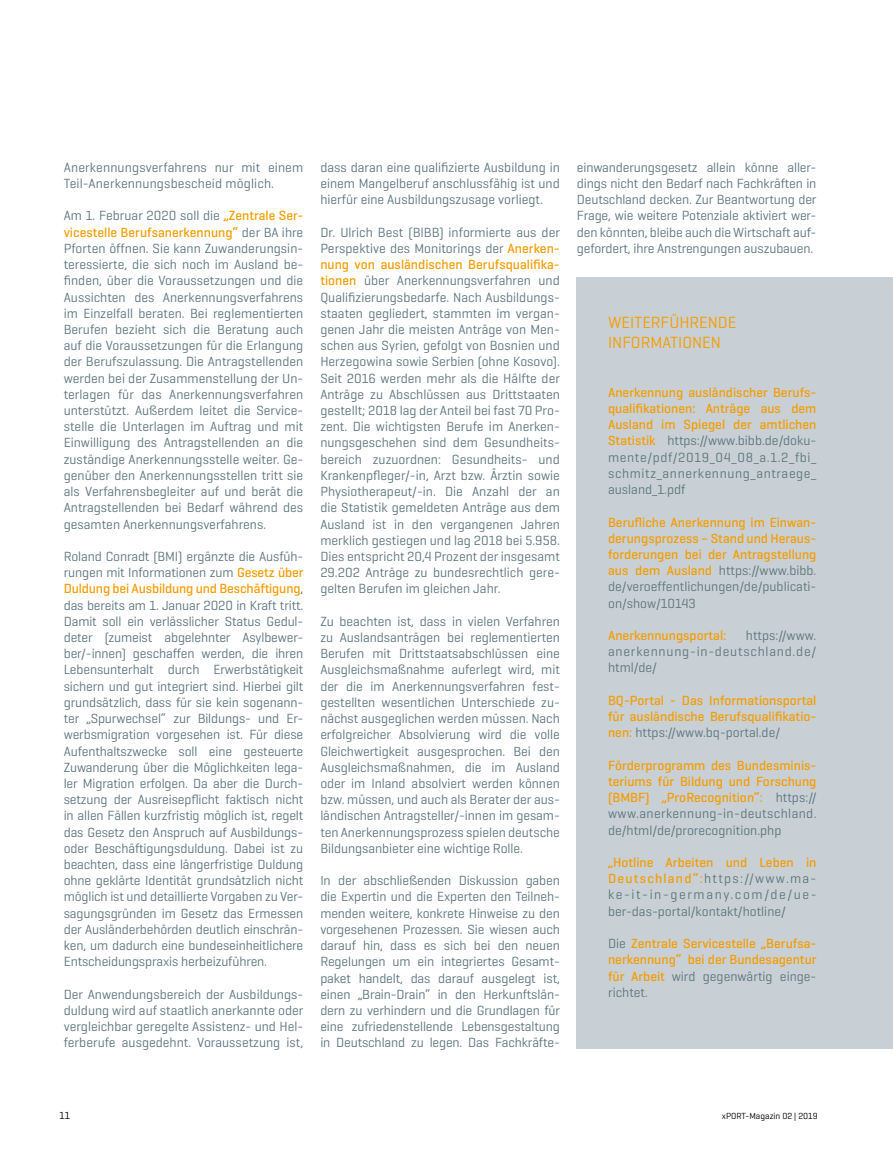
<style>
.page{position:relative;width:893px;height:1149px;background:#fff}
.page>*{position:absolute;margin:0;border:0;box-sizing:border-box;transform-origin:0 0}
.t1{font:16.5px/19.8px "Geogrotesque";color:#f59c00}
.t2{font:13.5px/16.2px "Geogrotesque";color:#5e767f;text-align:justify}
.t3{font:500 13.5px/16.2px "Geogrotesque";color:#f59c00;text-align:justify}
.t4{font:10.5px "Geogrotesque";color:#000}
.t5{font:9px "Geogrotesque";color:#000}
.s1{font-weight:500;color:#f59c00}
.s2{font-weight:400;color:#5e767f}
</style>
<div class="page">
<div style="left:577px;top:277px;width:316px;height:771px;background:#c8d0d5"></div>
<p class="t2" style="left:64px;top:159px;width:241px">Anerkennungsverfahrens nur mit einem<br>Teil-Anerkennungsbescheid möglich.</p>
<p class="t2" style="left:64px;top:207px;width:241px">Am 1. Februar 2020 soll die <span class="s1">„Zentrale Ser&shy;vicestelle Berufsanerkennung“</span> der BA ihre Pforten öffnen. Sie kann Zuwanderungsin&shy;teressierte, die sich noch im Ausland be&shy;fnden, über die Voraussetzungen und die Aussichten des Anerkennungsverfahrens im Einzelfall beraten. Bei reglementierten Berufen bezieht sich die Beratung auch auf die Voraussetzungen für die Erlangung der Berufszulassung. Die Antragstellenden werden bei der Zusammenstellung der Un&shy;terlagen für das Anerkennungsverfahren unterstützt. Außerdem leitet die Service&shy;stelle die Unterlagen im Auftrag und mit Einwilligung des Antragstellenden an die zuständige Anerkennungsstelle weiter. Ge&shy;genüber den Anerkennungsstellen tritt sie als Verfahrensbegleiter auf und berät die Antragstellenden bei Bedarf während des gesamten Anerkennungsverfahrens.</p>
<p class="t2" style="left:64px;top:547px;width:241px">Roland Conradt (BMI) ergänzte die Ausfüh&shy;rungen mit Informationen zum <span class="s1">Gesetz über Duldung bei Ausbildung und Beschäftigung</span>, das bereits am 1. Januar 2020 in Kraft tritt.<br>Damit soll ein verlässlicher Status Gedul&shy;deter (zumeist abgelehnter Asylbewer&shy;ber/-innen) geschaffen werden, die ihren Lebensunterhalt durch Erwerbstätigkeit sichern und gut integriert sind. Hierbei gilt grundsätzlich, dass für sie kein sogenann&shy;ter „Spurwechsel“ zur Bildungs- und Er&shy;werbsmigration vorgesehen ist. Für diese Aufenthaltszwecke soll eine gesteuerte Zuwanderung über die Möglichkeiten lega&shy;ler Migration erfolgen. Da aber die Durch&shy;setzung der Ausreisepficht faktisch nicht in allen Fällen kurzfristig möglich ist, regelt das Gesetz den Anspruch auf Ausbildungs&shy;oder Beschäftigungsduldung. Dabei ist zu beachten, dass eine längerfristige Duldung ohne geklärte Identität grundsätzlich nicht möglich ist und detaillierte Vorgaben zu Ver&shy;sagungsgründen im Gesetz das Ermessen der Ausländerbehörden deutlich einschrän&shy;ken, um dadurch eine bundeseinheitlichere Entscheidungspraxis herbeizuführen.</p>
<p class="t2" style="left:64px;top:985px;width:241px">Der Anwendungsbereich der Ausbildungs&shy;duldung wird auf staatlich anerkannte oder vergleichbar geregelte Assistenz- und Hel&shy;ferberufe ausgedehnt. Voraussetzung ist,</p>
<p class="t2" style="left:320px;top:159px;width:241px">dass daran eine qualifzierte Ausbildung in einem Mangelberuf anschlussfähig ist und hierfür eine Ausbildungszusage vorliegt.</p>
<p class="t2" style="left:320px;top:223px;width:241px">Dr. Ulrich Best (BIBB) informierte aus der Perspektive des Monitorings der <span class="s1">Anerken&shy;nung von ausländischen Berufsqualifka&shy;tionen</span> über Anerkennungsverfahren und Qualifzierungsbedarfe. Nach Ausbildungs&shy;staaten gegliedert, stammten im vergan&shy;genen Jahr die meisten Anträge von Men&shy;schen aus Syrien, gefolgt von Bosnien und Herzegowina sowie Serbien (ohne Kosovo).<br>Seit 2016 werden mehr als die Hälfte der Anträge zu Abschlüssen aus Drittstaaten gestellt; 2018 lag der Anteil bei fast 70 Pro&shy;zent. Die wichtigsten Berufe im Anerken&shy;nungsgeschehen sind dem Gesundheits&shy;bereich zuzuordnen: Gesundheits- und Krankenpfeger/-in, Arzt bzw. Ärztin sowie Physiotherapeut/-in. Die Anzahl der an die Statistik gemeldeten Anträge aus dem Ausland ist in den vergangenen Jahren merklich gestiegen und lag 2018 bei 5.958.<br>Dies entspricht 20,4 Prozent der insgesamt 29.202 Anträge zu bundesrechtlich gere&shy;gelten Berufen im gleichen Jahr.</p>
<p class="t2" style="left:320px;top:612px;width:241px">Zu beachten ist, dass in vielen Verfahren zu Auslandsanträgen bei reglementierten Berufen mit Drittstaatsabschlüssen eine Ausgleichsmaßnahme auferlegt wird, mit der die im Anerkennungsverfahren fest&shy;gestellten wesentlichen Unterschiede zu&shy;nächst ausgeglichen werden müssen. Nach erfolgreicher Absolvierung wird die volle Gleichwertigkeit ausgesprochen. Bei den Ausgleichsmaßnahmen, die im Ausland oder im Inland absolviert werden können bzw. müssen, und auch als Berater der aus&shy;ländischen Antragsteller/-innen im gesam&shy;ten Anerkennungsprozess spielen deutsche Bildungsanbieter eine wichtige Rolle.</p>
<p class="t2" style="left:320px;top:871px;width:241px">In der abschließenden Diskussion gaben die Expertin und die Experten den Teilneh&shy;menden weitere, konkrete Hinweise zu den vorgesehenen Prozessen. Sie wiesen auch darauf hin, dass es sich bei den neuen Regelungen um ein integriertes Gesamt&shy;paket handelt, das darauf ausgelegt ist, einen „Brain-Drain“ in den Herkunftslän&shy;dern zu verhindern und die Grundlagen für eine zufriedenstellende Lebensgestaltung in Deutschland zu legen. Das Fachkräfte-</p>
<p class="t2" style="left:577px;top:159px;width:241px">einwanderungsgesetz allein könne aller&shy;dings nicht den Bedarf nach Fachkräften in Deutschland decken. Zur Beantwortung der Frage, wie weitere Potenziale aktiviert wer&shy;den könnten, bleibe auch die Wirtschaft auf&shy;gefordert, ihre Anstrengungen auszubauen.</p>
<p class="t1" style="left:608px;top:312px;width:130px">WEITERFÜHRENDE<br>INFORMATIONEN</p>
<p class="t2" style="left:608px;top:383px;width:210px"><span class="s1">Anerkennung ausländischer Berufs&shy;qualifkationen: Anträge aus dem Ausland im Spiegel der amtlichen Statistik</span> https://www.bibb.de/doku&shy;mente/pdf/2019_04_08_a.1.2_fbi_ schmitz_annerkennung_antraege_ ausland_1.pdf</p>
<p class="t3" style="left:608px;top:513px;width:210px">Berufiche Anerkennung im Einwan&shy;derungsprozess – Stand und Heraus&shy;forderungen bei der Antragstellung aus dem Ausland <span class="s2">https://www.bibb. de/veroeffentlichungen/de/publicati&shy;on/show/10143</span></p>
<p class="t3" style="left:608px;top:626px;width:120px">Anerkennungsportal:</p>
<p class="t2" style="left:608px;top:626px;width:210px;text-indent:138px">https://www. anerkennung-in-deutschland.de/ html/de/</p>
<p class="t3" style="left:608px;top:691px;width:210px">BQ-Portal - Das Informationsportal für ausländische Berufsqualifkatio&shy;nen: <span class="s2">https://www.bq-portal.de/</span></p>
<p class="t3" style="left:608px;top:756px;width:210px">Förderprogramm des Bundesminis&shy;teriums für Bildung und Forschung (BMBF) „ProRecognition“: <span class="s2">https:// www.anerkennung-in-deutschland. de/html/de/prorecognition.php</span></p>
<p class="t2" style="left:608px;top:853px;width:210px"><span class="s1">„Hotline Arbeiten und Leben in Deutschland“:</span>https://www.ma&shy;ke-it-in-germany.com/de/ue&shy;ber-das-portal/kontakt/hotline/</p>
<p class="t3" style="left:608px;top:934px;width:210px"><span class="s2">Die</span> Zentrale Servicestelle „Berufsa&shy;nerkennung“ bei der Bundesagentur für Arbeit <span class="s2">wird gegenwärtig einge&shy;richtet.</span></p>
<p class="t4" style="left:60px;top:1108px;width:12px">11</p>
<p class="t5" style="left:722px;top:1109px;width:97px">xPORT-Magazin 02 | 2019</p>
</div>
